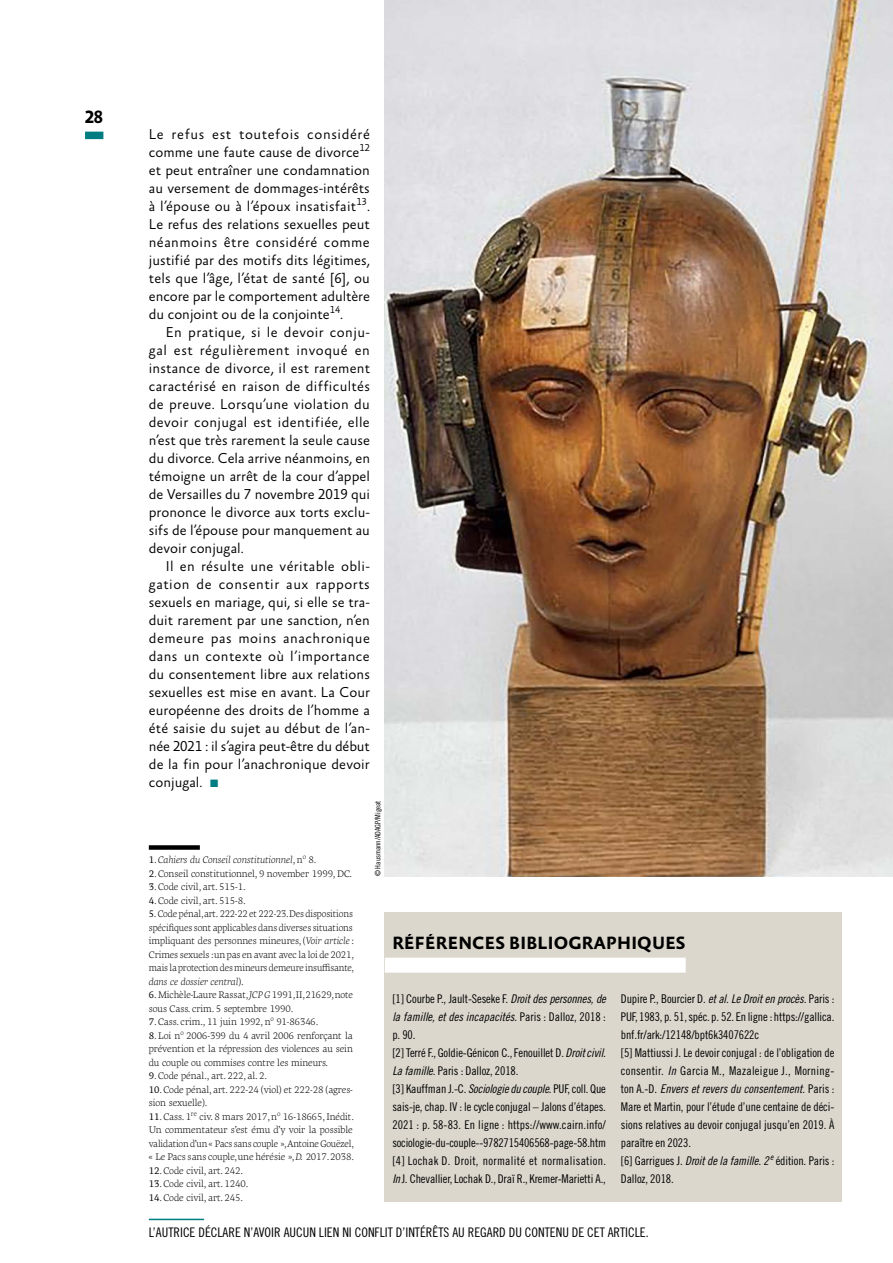
<style>
.page{position:relative;width:893px;height:1263px;background:#fff}
.page>*{position:absolute;margin:0;border:0;box-sizing:border-box;transform-origin:0 0}
.TITRE{font:700 18px "Absara Sans OT";letter-spacing:.01em;color:#000}
.TXT_BODY{font:300 14.55px/18px "Absara Sans OT";color:#000;text-align:justify}
.Note_du_bas{font:13.2px "Trade Gothic LT Std Cn 18";color:#000}
.TXT_BODY-2{font:12px/18px "Trade Gothic LT Std Cn 18";letter-spacing:-.01em;color:#000;text-align:justify}
.TXT_BODY-3{font:12px/18px "Trade Gothic LT Std Cn 18";letter-spacing:.02em;color:#000}
.NOTE_BDP_SUITE{font:300 9.75px/13.5px "Geneo Pro";letter-spacing:-.01em;color:#000}
.NOTE_BDP{font:italic 300 9.75px "Geneo Pro";letter-spacing:-.01em;color:#000}
.Credit_Photo{font:7.5px "Trade Gothic LT Std Cn 18";color:#000}
.s1{color:#007d83}
.s2{font-weight:400;font-style:normal}
.s3{font-style:normal}
.s4{font-weight:400}
.s5{font-style:italic}
.s6{font-family:"Trade Gothic LT Std Cn 18 Obl"}
</style>
<div class="page">
<div style="left:149px;top:845px;width:51px;height:5px;background:#000"></div>
<div style="left:385px;top:912px;width:457px;height:289px;background:#dbd7cd"></div>
<div style="left:385px;top:958px;width:301px;height:15px;background:#fff"></div>
<hr style="left:149px;top:1219px;width:55px;height:1px;background:#007d83">
<img style="left:385px;top:0;width:508px;height:876px">
<div style="left:85px;top:132px;width:18px;height:7px;background:#007d83"></div>
<p class="TITRE" style="left:85px;top:107px;width:19px">28</p>
<p class="TXT_BODY" style="left:149px;top:126px;width:223px">Le refus est toutefois considéré comme une faute cause de divorce<sup>12 </sup>et peut entraîner une condamnation au versement de dommages-intérêts à l’épouse ou à l’époux insatisfait<sup>13</sup>.<br>Le refus des relations sexuelles peut néanmoins être considéré comme justifié par des motifs dits légitimes, tels que l’âge, l’état de santé [6], ou encore par le comportement adultère du conjoint ou de la conjointe<sup>14</sup>.</p>
<p class="TXT_BODY" style="left:149px;top:324px;width:223px;text-indent:17px">En pratique, si le devoir conju&shy;gal est régulièrement invoqué en instance de divorce, il est rarement caractérisé en raison de difficultés de preuve. Lorsqu’une violation du devoir conjugal est identifiée, elle n’est que très rarement la seule cause du divorce. Cela arrive néanmoins, en témoigne un arrêt de la cour d’appel de Versailles du 7 novembre 2019 qui prononce le divorce aux torts exclu&shy;sifs de l’épouse pour manquement au devoir conjugal.</p>
<p class="TXT_BODY" style="left:149px;top:558px;width:223px;text-indent:17px">Il en résulte une véritable obli&shy;gation de consentir aux rapports sexuels en mariage, qui, si elle se tra&shy;duit rarement par une sanction, n’en demeure pas moins anachronique dans un contexte où l’importance du consentement libre aux relations sexuelles est mise en avant. La Cour européenne des droits de l’homme a été saisie du sujet au début de l’an&shy;née 2021 : il s’agira peut-être du début de la fin pour l’anachronique devoir conjugal. <span class="s1">■</span></p>
<p class="NOTE_BDP" style="left:149px;top:852px;width:169px"><span class="s2">1</span><span class="s3">.</span>Cahiers du Conseil constitutionnel<span class="s3">, n</span><sup>o</sup> <span class="s3">8.</span></p>
<p class="NOTE_BDP_SUITE" style="left:149px;top:866px;width:205px"><span class="s4">2</span>.Conseil constitutionnel, 9 november 1999, DC.</p>
<p class="NOTE_BDP_SUITE" style="left:149px;top:879px;width:98px"><span class="s4">3</span>.Code civil, art. 515-1.</p>
<p class="NOTE_BDP_SUITE" style="left:149px;top:893px;width:98px"><span class="s4">4</span>.Code civil, art. 515-8.</p>
<p class="NOTE_BDP_SUITE" style="left:149px;top:906px;width:207px"><span class="s4">5</span>.Code pénal,art.222-22 et 222-23.Des dispositions spécifiques sont applicables dans diverses situations impliquant des personnes mineures, (<span class="s5">Voir article</span> :<br>Crimes sexuels :un pas en avant avec la loi de 2021, mais la protection des mineurs demeure insuffisante, <span class="s5">dans ce dossier central</span>).</p>
<p class="NOTE_BDP_SUITE" style="left:149px;top:987px;width:206px"><span class="s4">6</span>.Michèle-Laure Rassat,<span class="s5">JCP G</span> 1991,II,21629,note sous Cass. crim. 5 septembre 1990.</p>
<p class="NOTE_BDP_SUITE" style="left:149px;top:1014px;width:171px"><span class="s4">7</span>.Cass. crim., 11 juin 1992, n<sup>o</sup> 91-86346.</p>
<p class="NOTE_BDP_SUITE" style="left:149px;top:1028px;width:206px;text-align:justify"><span class="s4">8</span>. Loi n<sup>o</sup> 2006-399 du 4 avril 2006 renforçant la prévention et la répression des violences au sein du couple ou commises contre les mineurs.</p>
<p class="NOTE_BDP_SUITE" style="left:149px;top:1068px;width:120px"><span class="s4">9</span>.Code pénal., art. 222, al. 2.</p>
<p class="NOTE_BDP_SUITE" style="left:149px;top:1082px;width:206px"><span class="s4">10</span>.Code pénal, art. 222-24 (viol) et 222-28 (agres&shy;sion sexuelle).</p>
<p class="NOTE_BDP_SUITE" style="left:149px;top:1109px;width:207px"><span class="s4">11</span>.Cass. 1<sup>re</sup> civ. 8 mars 2017, n<sup>o</sup> 16-18665, Inédit.<br>Un commentateur s’est ému d’y voir la possible validation d’un « Pacs sans couple »,Antoine Gouëzel, « Le Pacs sans couple, une hérésie », <span class="s5">D.</span> 2017. 2038.</p>
<p class="NOTE_BDP_SUITE" style="left:149px;top:1163px;width:96px"><span class="s4">12</span>.Code civil, art. 242.</p>
<p class="NOTE_BDP_SUITE" style="left:149px;top:1176px;width:101px"><span class="s4">13</span>.Code civil, art. 1240.</p>
<p class="NOTE_BDP_SUITE" style="left:149px;top:1190px;width:96px"><span class="s4">14</span>.Code civil, art. 245.</p>
<p class="Credit_Photo" style="left:373px;top:876px;width:77px;rotate:-90deg">© Hausmann/ADAGP/Migeat</p>
<p class="TITRE" style="left:392px;top:933px;width:295px">RÉFÉRENCES BIBLIOGRAPHIQUES</p>
<p class="TXT_BODY-2" style="left:392px;top:990px;width:215px">[1] Courbe P., Jault-Seseke F. <span class="s6">Droit des personnes, de la famille, et des incapacités</span>. Paris : Dalloz, 2018 : p. 90.</p>
<p class="TXT_BODY-2" style="left:392px;top:1044px;width:215px">[2] Terré F., Goldie-Génicon C., Fenouillet D. <span class="s6">Droit civil.<br>La famille</span>. Paris : Dalloz, 2018.</p>
<p class="TXT_BODY-2" style="left:392px;top:1080px;width:215px">[3] Kauffman J.-C. <span class="s6">Sociologie du couple</span>. PUF, coll. Que sais-je, chap. IV : le cycle conjugal – Jalons d’étapes.<br>2021 : p. 58-83. En ligne : https://www.cairn.info/ sociologie-du-couple--9782715406568-page-58.htm</p>
<p class="TXT_BODY-3" style="left:392px;top:1152px;width:215px">[4] Lochak D. Droit, normalité et normalisation.<br><span class="s6">In</span> J. Chevallier, Lochak D., Draï R., Kremer-Marietti A.,</p>
<p class="TXT_BODY-2" style="left:621px;top:990px;width:215px">Dupire P., Bourcier D. <span class="s6">et al. Le Droit en procès.</span> Paris :<br>PUF, 1983, p. 51, spéc. p. 52. En ligne : https://gallica. bnf.fr/ark:/12148/bpt6k3407622c</p>
<p class="TXT_BODY-2" style="left:621px;top:1044px;width:215px">[5] Mattiussi J. Le devoir conjugal : de l’obligation de consentir. <span class="s6">In</span> Garcia M., Mazaleigue J., Morning&shy;ton A.-D. <span class="s6">Envers et revers du consentement</span>. Paris :<br>Mare et Martin, pour l’étude d’une centaine de déci&shy;sions relatives au devoir conjugal jusqu’en 2019. À paraître en 2023.</p>
<p class="TXT_BODY-2" style="left:621px;top:1152px;width:215px">[6] Garrigues J. <span class="s6">Droit de la famille. 2</span><sup>e</sup> édition. Paris :<br>Dalloz, 2018.</p>
<p class="Note_du_bas" style="left:149px;top:1224px;width:501px">L’AUTRICE DÉCLARE N’AVOIR AUCUN LIEN NI CONFLIT D’INTÉRÊTS AU REGARD DU CONTENU DE CET ARTICLE.</p>
</div>
